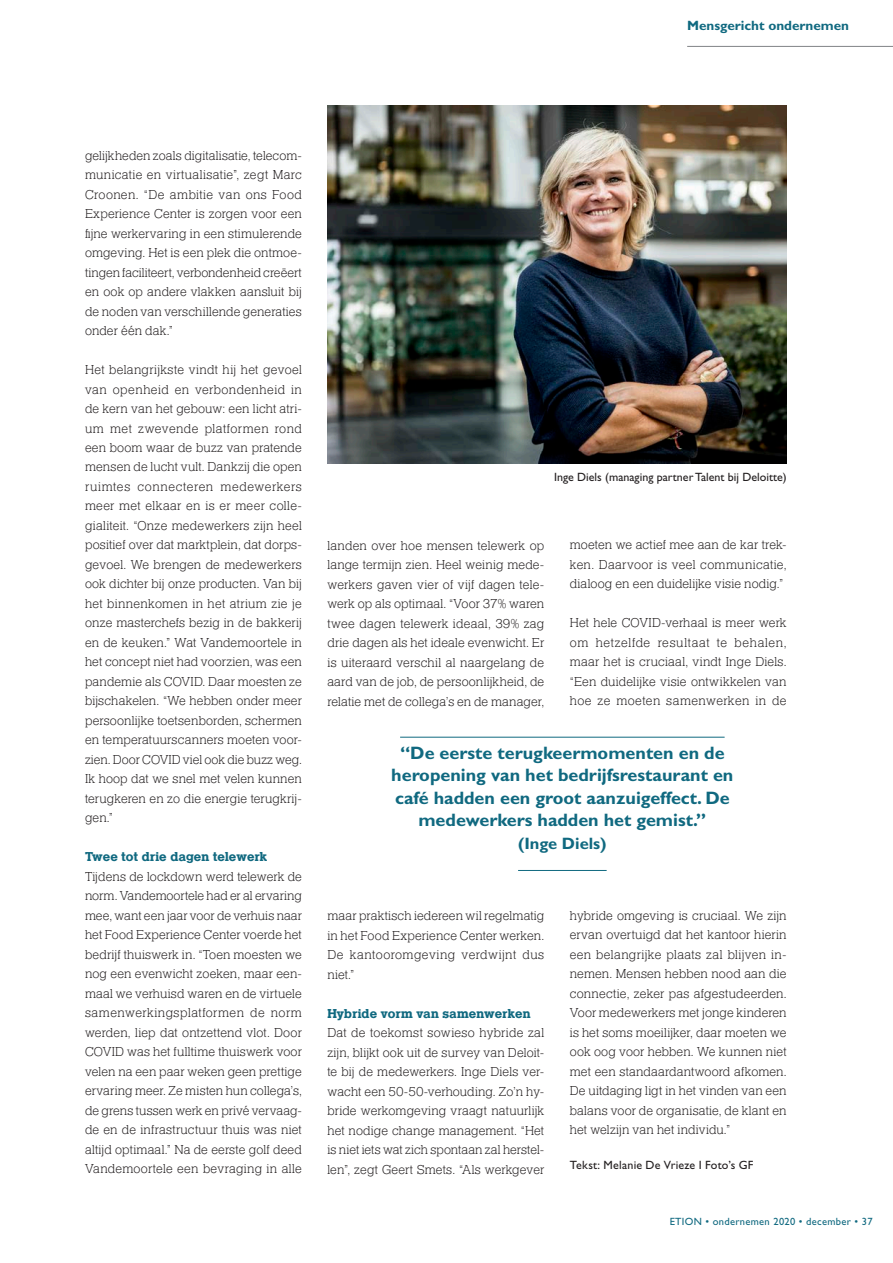
<style>
.page{position:relative;width:893px;height:1263px;background:#fff}
.page>*{position:absolute;margin:0;border:0;box-sizing:border-box;transform-origin:0 0}
.Streamer{font:700 18px/22.5px "Gill Sans Std";color:#106980;text-align:center}
.Streamer-2{font:700 16.5px "Gill Sans Std";color:#106980}
.Body{font:300 13.5px/19.5px "Helserif";letter-spacing:.01em;color:#231f20;text-align:justify}
.Body-2{font:700 13.5px "Helserif";letter-spacing:.01em;color:#106980}
.t1{font:700 13.5px "Gill Sans Std";color:#106980}
.Onderschrift_-_foto{font:12px "Gill Sans Std";color:#231f20}
.Onderschrift_-_auteu{font:12px "Gill Sans Std";letter-spacing:.02em;color:#231f20}
.t2{font:10.5px "Gill Sans Std";letter-spacing:.03em;color:#106980}
</style>
<div class="page">
<hr style="left:687px;top:46px;width:206px;height:1px;background:#818386">
<img style="left:327px;top:105px;width:460px;height:358px">
<hr style="left:400px;top:737px;width:325px;height:1px;background:#106980">
<hr style="left:518px;top:870px;width:89px;height:1px;background:#106980">
<p class="t1" style="left:687px;top:18px;width:163px">Mensgericht ondernemen</p>
<p class="Body" style="left:85px;top:146px;width:218px">gelijkheden zoals digitalisatie, telecom&shy;municatie en virtualisatie”, zegt Marc Croonen. “De ambitie van ons Food Experience Center is zorgen voor een fijne werkervaring in een stimulerende omgeving. Het is een plek die ontmoe&shy;tingen faciliteert, verbondenheid creëert en ook op andere vlakken aansluit bij de noden van verschillende generaties onder één dak.”</p>
<p class="Body" style="left:85px;top:360px;width:218px">Het belangrijkste vindt hij het gevoel van openheid en verbondenheid in de kern van het gebouw: een licht atri&shy;um met zwevende platformen rond een boom waar de buzz van pratende mensen de lucht vult. Dankzij die open ruimtes connecteren medewerkers meer met elkaar en is er meer colle&shy;gialiteit. “Onze medewerkers zijn heel positief over dat marktplein, dat dorps&shy;gevoel. We brengen de medewerkers ook dichter bij onze producten. Van bij het binnenkomen in het atrium zie je onze masterchefs bezig in de bakkerij en de keuken.” Wat Vandemoortele in het concept niet had voorzien, was een pandemie als COVID. Daar moesten ze bijschakelen. “We hebben onder meer persoonlijke toetsenborden, schermen en temperatuurscanners moeten voor&shy;zien. Door COVID viel ook die buzz weg.<br>Ik hoop dat we snel met velen kunnen terugkeren en zo die energie terugkrij&shy;gen.”</p>
<p class="Body-2" style="left:85px;top:849px;width:184px">Twee tot drie dagen telewerk</p>
<p class="Body" style="left:85px;top:867px;width:218px">Tijdens de lockdown werd telewerk de norm. Vandemoortele had er al ervaring mee, want een jaar voor de verhuis naar het Food Experience Center voerde het bedrijf thuiswerk in. “Toen moesten we nog een evenwicht zoeken, maar een&shy;maal we verhuisd waren en de virtuele samenwerkingsplatformen de norm werden, liep dat ontzettend vlot. Door COVID was het fulltime thuiswerk voor velen na een paar weken geen prettige ervaring meer. Ze misten hun collega’s, de grens tussen werk en privé vervaag&shy;de en de infrastructuur thuis was niet altijd optimaal.” Na de eerste golf deed Vandemoortele een bevraging in alle</p>
<p class="Onderschrift_-_foto" style="left:554px;top:470px;width:234px">Inge Diels (managing partner Talent bij Deloitte)</p>
<p class="Body" style="left:327px;top:536px;width:218px">landen over hoe mensen telewerk op lange termijn zien. Heel weinig mede&shy;werkers gaven vier of vijf dagen tele&shy;werk op als optimaal. “Voor 37% waren twee dagen telewerk ideaal, 39% zag drie dagen als het ideale evenwicht. Er is uiteraard verschil al naargelang de aard van de job, de persoonlijkheid, de relatie met de collega’s en de manager,</p>
<p class="Body" style="left:570px;top:536px;width:218px">moeten we actief mee aan de kar trek&shy;ken. Daarvoor is veel communicatie, dialoog en een duidelijke visie nodig.”</p>
<p class="Body" style="left:570px;top:614px;width:218px">Het hele COVID-verhaal is meer werk om hetzelfde resultaat te behalen, maar het is cruciaal, vindt Inge Diels. “Een duidelijke visie ontwikkelen van hoe ze moeten samenwerken in de</p>
<p class="Streamer" style="left:391px;top:741px;width:344px">“De eerste terugkeermomenten en de heropening van het bedrijfsrestaurant en café hadden een groot aanzuigeffect. De medewerkers hadden het gemist.”</p>
<p class="Streamer-2" style="left:518px;top:833px;width:90px">(Inge Diels)</p>
<p class="Body" style="left:327px;top:906px;width:218px">maar praktisch iedereen wil regelmatig in het Food Experience Center werken.<br>De kantooromgeving verdwijnt dus niet.”</p>
<p class="Body-2" style="left:327px;top:1005px;width:205px">Hybride vorm van samenwerken</p>
<p class="Body" style="left:327px;top:1023px;width:218px">Dat de toekomst sowieso hybride zal zijn, blijkt ook uit de survey van Deloit&shy;te bij de medewerkers. Inge Diels ver&shy;wacht een 50-50-verhouding. Zo’n hy&shy;bride werkomgeving vraagt natuurlijk het nodige change management. “Het is niet iets wat zich spontaan zal herstel&shy;len”, zegt Geert Smets. “Als werkgever</p>
<p class="Body" style="left:570px;top:906px;width:218px">hybride omgeving is cruciaal. We zijn ervan overtuigd dat het kantoor hierin een belangrijke plaats zal blijven in&shy;nemen. Mensen hebben nood aan die connectie, zeker pas afgestudeerden.<br>Voor medewerkers met jonge kinderen is het soms moeilijker, daar moeten we ook oog voor hebben. We kunnen niet met een standaardantwoord afkomen.<br>De uitdaging ligt in het vinden van een balans voor de organisatie, de klant en het welzijn van het individu.”</p>
<p class="Onderschrift_-_auteu" style="left:570px;top:1158px;width:185px">Tekst: Melanie De Vrieze I Foto’s GF</p>
<p class="t2" style="left:670px;top:1215px;width:204px">ETION • ondernemen 2020 • december • 37</p>
</div>
